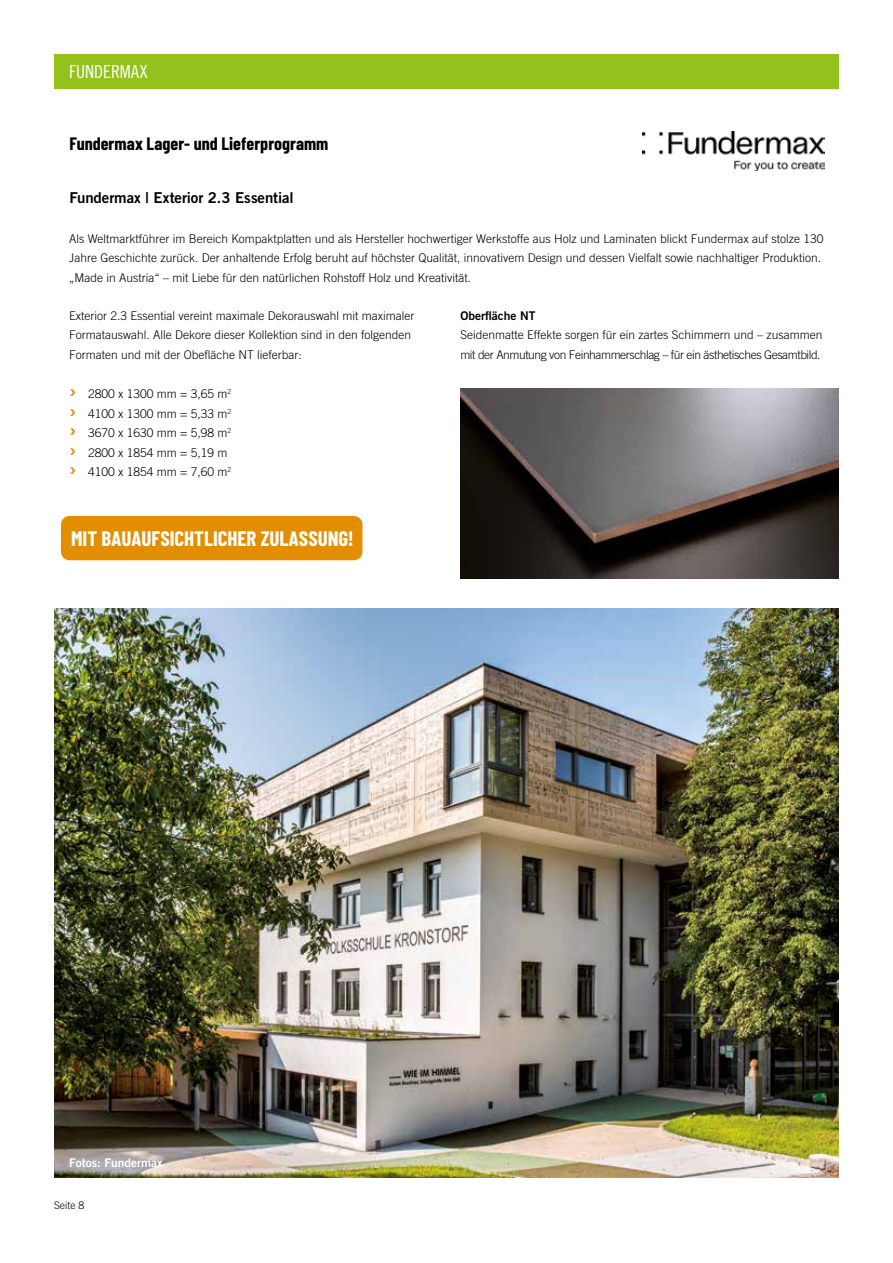
<style>
.page{position:relative;width:893px;height:1263px;background:#fff}
.page>*{position:absolute;margin:0;border:0;box-sizing:border-box;transform-origin:0 0}
.t1{font:700 21px "Barlow Condensed";letter-spacing:-.005em;color:#fff}
.t2{font:700 18px "Barlow Condensed";color:#000}
.t3{font:18px "Trade Gothic LT Std Cn 18";letter-spacing:.005em;color:#fff}
.t4{font:15px "Trade Gothic LT Std Bd 2";letter-spacing:-.005em;color:#000}
.t5{font:300 12px/19.5px "Trade Gothic LT Std";color:#000}
.t6{font:300 12px/19.5px "Trade Gothic LT Std";letter-spacing:-.035em;color:#000}
.t7{font:12px "Trade Gothic LT Std Bd 2";color:#fff}
.t8{font:12px "Trade Gothic LT Std Bd 2";color:#000}
.t9{font:300 10.5px "Trade Gothic LT Std";color:#000}
.s1{font-family:"Trade Gothic LT Std Bd 2";font-weight:400;font-size:21px;color:#e28e00}
</style>
<div class="page">
<div style="left:54px;top:54px;width:785px;height:34px;background:#94c11c"></div>
<img style="left:54px;top:608px;width:785px;height:570px">
<img style="left:460px;top:389px;width:379px;height:189px">
<img style="left:642px;top:132px;width:182px;height:39px">
<div style="left:61px;top:516px;width:301px;height:44px;background:#e28e00;border-radius:9px"></div>
<h2 class="t3" style="left:69px;top:60px;width:80px">FUNDERMAX</h2>
<h2 class="t2" style="left:70px;top:132px;width:260px">Fundermax Lager- und Lieferprogramm</h2>
<p class="t4" style="left:70px;top:188px;width:225px">Fundermax | Exterior 2.3 Essential</p>
<p class="t5" style="left:69px;top:228px;width:756px">Als Weltmarktführer im Bereich Kompaktplatten und als Hersteller hochwertiger Werkstoffe aus Holz und Laminaten blickt Fundermax auf stolze 130<br>Jahre Geschichte zurück. Der anhaltende Erfolg beruht auf höchster Qualität, innovativem Design und dessen Vielfalt sowie nachhaltiger Produktion. „Made in Austria“ – mit Liebe für den natürlichen Rohstoff Holz und Kreativität.</p>
<p class="t5" style="left:69px;top:306px;width:347px">Exterior 2.3 Essential vereint maximale Dekorauswahl mit maximaler<br>Formatauswahl. Alle Dekore dieser Kollektion sind in den folgenden<br>Formaten und mit der Obefläche NT lieferbar:</p>
<p class="t5" style="left:69px;top:384px;width:164px"><span class="s1">›</span> 2800 x 1300 mm = 3,65 m<sup>2 </sup><span class="s1">›</span> 4100 x 1300 mm = 5,33 m<sup>2 </sup><span class="s1">›</span> 3670 x 1630 mm = 5,98 m<sup>2 </sup><span class="s1">›</span> 2800 x 1854 mm = 5,19 m <span class="s1">›</span> 4100 x 1854 mm = 7,60 m<sup>2</sup></p>
<p class="t8" style="left:460px;top:308px;width:77px">Oberfläche NT</p>
<p class="t6" style="left:460px;top:325px;width:364px">Seidenmatte Effekte sorgen für ein zartes Schimmern und – zusammen mit der Anmutung von Feinhammerschlag – für ein ästhetisches Gesamtbild.</p>
<h1 class="t1" style="left:71px;top:525px;width:284px">MIT BAUAUFSICHTLICHER ZULASSUNG!</h1>
<p class="t7" style="left:69px;top:1155px;width:95px">Fotos: Fundermax</p>
<p class="t9" style="left:54px;top:1199px;width:32px">Seite 8</p>
</div>
